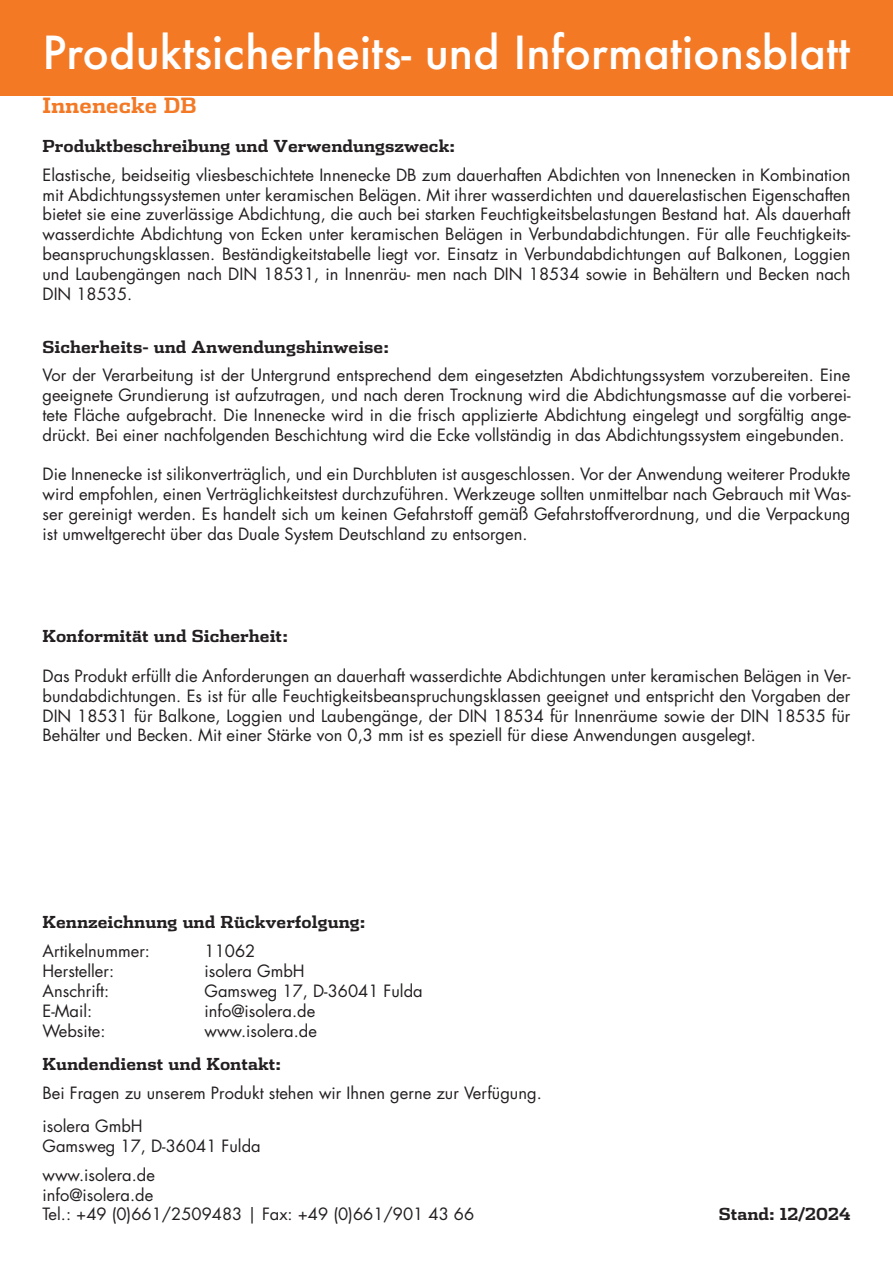
<style>
.page{position:relative;width:893px;height:1263px;background:#fff}
.page>*{position:absolute;margin:0;border:0;box-sizing:border-box;transform-origin:0 0}
.t1{font:500 44.25px "Futura";color:#fff}
.t2{font:700 21px "Dispatch";color:#f47925}
.t3{font:16.5px/19.8px "Futura Std";color:#231f20;text-align:justify}
.t4{font:700 16.5px "Dispatch";color:#231f20}
</style>
<div class="page">
<div style="left:0;top:0;width:893px;height:96px;background:#f47925"></div>
<h1 class="t1" style="left:43px;top:22px;width:809px">Produktsicherheits- und Informationsblatt</h1>
<p class="t2" style="left:43px;top:91px;width:156px">Innenecke DB</p>
<p class="t4" style="left:43px;top:134px;width:414px">Produktbeschreibung und Verwendungszweck:</p>
<p class="t3" style="left:43px;top:165px;width:809px">Elastische, beidseitig vliesbeschichtete Innenecke DB zum dauerhaften Abdichten von Innenecken in Kombination mit Abdichtungssystemen unter keramischen Belägen. Mit ihrer wasserdichten und dauerelastischen Eigenschaften bietet sie eine zuverlässige Abdichtung, die auch bei starken Feuchtigkeitsbelastungen Bestand hat. Als dauerhaft wasserdichte Abdichtung von Ecken unter keramischen Belägen in Verbundabdichtungen. Für alle Feuchtigkeits&shy;beanspruchungsklassen. Beständigkeitstabelle liegt vor. Einsatz in Verbundabdichtungen auf Balkonen, Loggien und Laubengängen nach DIN 18531, in Innenräu- men nach DIN 18534 sowie in Behältern und Becken nach DIN 18535.</p>
<p class="t4" style="left:43px;top:335px;width:348px">Sicherheits- und Anwendungshinweise:</p>
<p class="t3" style="left:43px;top:366px;width:809px">Vor der Verarbeitung ist der Untergrund entsprechend dem eingesetzten Abdichtungssystem vorzubereiten. Eine geeignete Grundierung ist aufzutragen, und nach deren Trocknung wird die Abdichtungsmasse auf die vorberei&shy;tete Fläche aufgebracht. Die Innenecke wird in die frisch applizierte Abdichtung eingelegt und sorgfältig ange&shy;drückt. Bei einer nachfolgenden Beschichtung wird die Ecke vollständig in das Abdichtungssystem eingebunden.</p>
<p class="t3" style="left:43px;top:465px;width:809px">Die Innenecke ist silikonverträglich, und ein Durchbluten ist ausgeschlossen. Vor der Anwendung weiterer Produkte wird empfohlen, einen Verträglichkeitstest durchzuführen. Werkzeuge sollten unmittelbar nach Gebrauch mit Was&shy;ser gereinigt werden. Es handelt sich um keinen Gefahrstoff gemäß Gefahrstoffverordnung, und die Verpackung ist umweltgerecht über das Duale System Deutschland zu entsorgen.</p>
<p class="t4" style="left:43px;top:625px;width:247px">Konformität und Sicherheit:</p>
<p class="t3" style="left:43px;top:666px;width:809px">Das Produkt erfüllt die Anforderungen an dauerhaft wasserdichte Abdichtungen unter keramischen Belägen in Ver&shy;bundabdichtungen. Es ist für alle Feuchtigkeitsbeanspruchungsklassen geeignet und entspricht den Vorgaben der DIN 18531 für Balkone, Loggien und Laubengänge, der DIN 18534 für Innenräume sowie der DIN 18535 für Behälter und Becken. Mit einer Stärke von 0,3 mm ist es speziell für diese Anwendungen ausgelegt.</p>
<p class="t4" style="left:43px;top:911px;width:325px">Kennzeichnung und Rückverfolgung:</p>
<p class="t3" style="left:43px;top:941px;width:109px">Artikelnummer:</p>
<p class="t3" style="left:205px;top:941px;width:52px">11062</p>
<p class="t3" style="left:43px;top:961px;width:73px">Hersteller:</p>
<p class="t3" style="left:205px;top:961px;width:102px">isolera GmbH</p>
<p class="t3" style="left:43px;top:981px;width:68px">Anschrift:</p>
<p class="t3" style="left:205px;top:981px;width:220px">Gamsweg 17, D-36041 Fulda</p>
<p class="t3" style="left:43px;top:1001px;width:51px">E-Mail:</p>
<p class="t3" style="left:205px;top:1001px;width:112px">info@isolera.de</p>
<p class="t3" style="left:43px;top:1021px;width:64px">Website:</p>
<p class="t3" style="left:205px;top:1021px;width:114px">www.isolera.de</p>
<p class="t4" style="left:43px;top:1052px;width:240px">Kundendienst und Kontakt:</p>
<p class="t3" style="left:43px;top:1083px;width:501px">Bei Fragen zu unserem Produkt stehen wir Ihnen gerne zur Verfügung.</p>
<p class="t3" style="left:43px;top:1116px;width:220px">isolera GmbH<br>Gamsweg 17, D-36041 Fulda</p>
<p class="t3" style="left:43px;top:1165px;width:433px;text-align:left">www.isolera.de<br>info@isolera.de<br>Tel.: +49 (0)661/2509483 | Fax: +49 (0)661/901 43 66</p>
<p class="t4" style="left:719px;top:1203px;width:133px">Stand: 12/2024</p>
</div>
